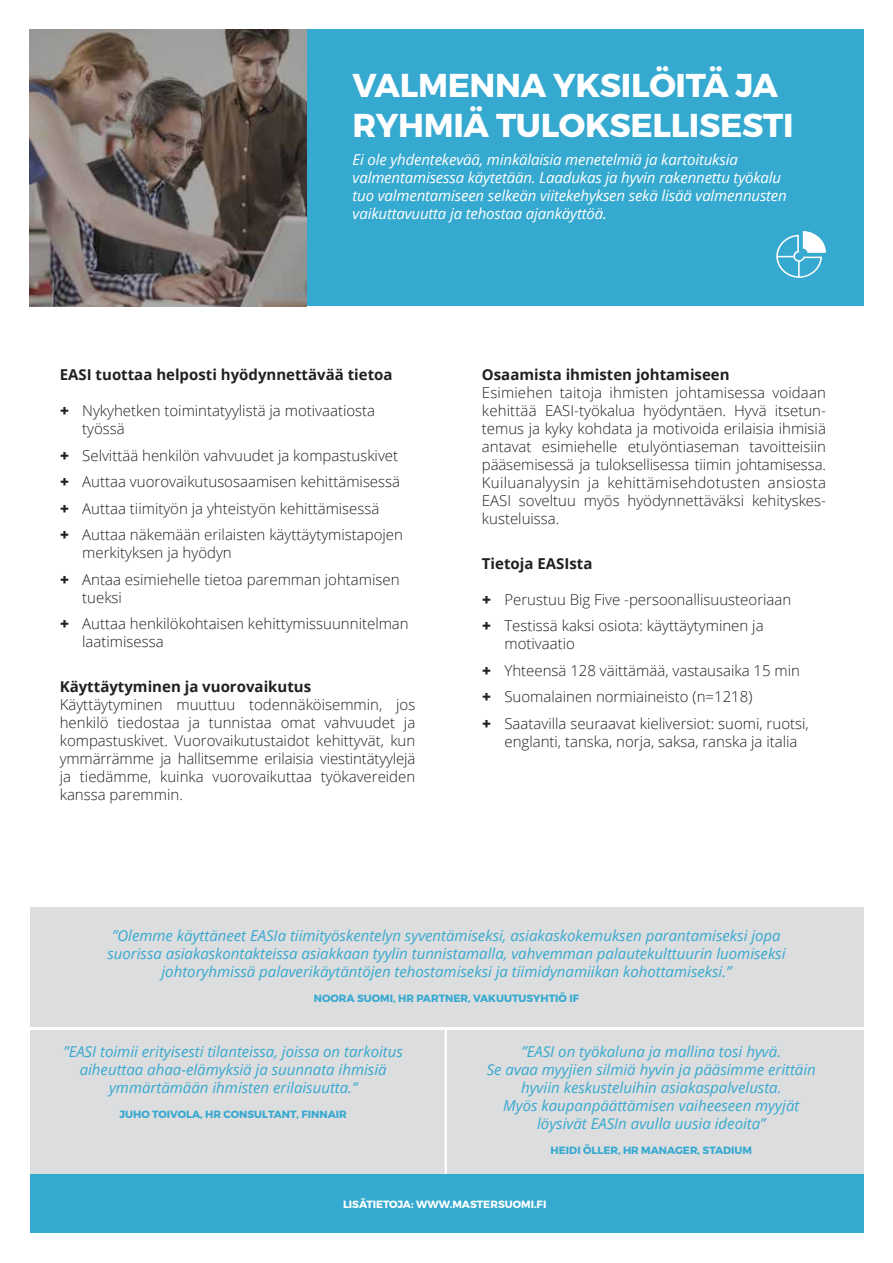
<style>
.page{position:relative;width:893px;height:1263px;background:#fff}
.page>*{position:absolute;margin:0;border:0;box-sizing:border-box;transform-origin:0 0}
.t1{font:700 33px/39.6px "Montserrat";letter-spacing:-.01em;color:#fff}
.t2{font:300 15px/18px "Open Sans";color:#231f20}
.t3{font:italic 15px/18px "Open Sans";color:#36a9d0;text-align:center}
.t4{font:italic 15px/18px "Open Sans";letter-spacing:-.01em;color:#fff}
.t5{font:700 15px "Open Sans";color:#231f20}
.t6{font:700 10.5px "Montserrat";color:#36a9d0}
.t7{font:700 10.5px "Montserrat";color:#fff}
.s1{font-family:"Gotham";font-weight:700}
</style>
<div class="page">
<div style="left:306px;top:30px;width:557px;height:276px;background:#36a9d0"></div>
<img style="left:30px;top:30px;width:276px;height:276px">
<svg style="left:776px;top:231px;width:50px;height:47px"></svg>
<div style="left:31px;top:1173px;width:833px;height:60px;background:#36a9d0"></div>
<div style="left:31px;top:1030px;width:833px;height:143px;background:#dcddde"></div>
<div style="left:31px;top:907px;width:833px;height:120px;background:#dcddde"></div>
<hr style="left:445px;top:1030px;width:2px;height:144px;background:#fff">
<h1 class="t1" style="left:353px;top:66px;width:442px">VALMENNA YKSILÖITÄ JA<br>RYHMIÄ TULOKSELLISESTI</h1>
<p class="t4" style="left:353px;top:150px;width:436px">Ei ole yhdentekevää, minkälaisia menetelmiä ja kartoituksia valmentamisessa käytetään. Laadukas ja hyvin rakennettu työkalu tuo valmentamiseen selkeän viitekehyksen sekä lisää valmennusten vaikuttavuutta ja tehostaa ajankäyttöä.</p>
<p class="t5" style="left:60px;top:364px;width:334px">EASI tuottaa helposti hyödynnettävää tietoa</p>
<p class="t2" style="left:82px;top:402px;width:294px;text-indent:-22px"><span class="s1">+</span> Nykyhetken toimintatyylistä ja motivaatiosta työssä</p>
<p class="t2" style="left:60px;top:442px;width:345px;line-height:26.5px"><span class="s1">+</span> Selvittää henkilön vahvuudet ja kompastuskivet <span class="s1">+</span> Auttaa vuorovaikutusosaamisen kehittämisessä <span class="s1">+</span> Auttaa tiimityön ja yhteistyön kehittämisessä<br><span class="s1">+</span> Auttaa näkemään erilaisten käyttäytymistapojen</p>
<p class="t2" style="left:60px;top:539px;width:341px;line-height:26.5px;text-indent:22px">merkityksen ja hyödyn<br><span class="s1">+</span> Antaa esimiehelle tietoa paremman johtamisen</p>
<p class="t2" style="left:60px;top:584px;width:350px;line-height:26.5px;text-indent:22px">tueksi<br><span class="s1">+</span> Auttaa henkilökohtaisen kehittymissuunnitelman</p>
<p class="t2" style="left:82px;top:633px;width:83px">laatimisessa</p>
<p class="t5" style="left:60px;top:676px;width:253px">Käyttäytyminen ja vuorovaikutus</p>
<p class="t2" style="left:60px;top:695px;width:357px;text-align:justify">Käyttäytyminen muuttuu todennäköisemmin, jos henkilö tiedostaa ja tunnistaa omat vahvuudet ja kompastuskivet. Vuorovaikutustaidot kehittyvät, kun ymmärrämme ja hallitsemme erilaisia viestintätyylejä ja tiedämme, kuinka vuorovaikuttaa työkavereiden kanssa paremmin.</p>
<p class="t5" style="left:482px;top:364px;width:249px">Osaamista ihmisten johtamiseen</p>
<p class="t2" style="left:482px;top:384px;width:346px;text-align:justify">Esimiehen taitoja ihmisten johtamisessa voidaan kehittää EASI-työkalua hyödyntäen. Hyvä itsetun&shy;temus ja kyky kohdata ja motivoida erilaisia ihmisiä antavat esimiehelle etulyöntiaseman tavoitteisiin pääsemisessä ja tuloksellisessa tiimin johtamisessa.<br>Kuiluanalyysin ja kehittämisehdotusten ansiosta EASI soveltuu myös hyödynnettäväksi kehityskes&shy;kusteluissa.</p>
<p class="t5" style="left:482px;top:553px;width:112px">Tietoja EASIsta</p>
<p class="t2" style="left:482px;top:586px;width:311px;line-height:26.5px"><span class="s1">+</span> Perustuu Big Five -persoonallisuusteoriaan <span class="s1">+</span> Testissä kaksi osiota: käyttäytyminen ja</p>
<p class="t2" style="left:482px;top:630px;width:328px;line-height:26.5px;text-indent:22px">motivaatio<br><span class="s1">+</span> Yhteensä 128 väittämää, vastausaika 15 min <span class="s1">+</span> Suomalainen normiaineisto (n=1218)<br><span class="s1">+</span> Saatavilla seuraavat kieliversiot: suomi, ruotsi,</p>
<p class="t2" style="left:504px;top:732px;width:295px">englanti, tanska, norja, saksa, ranska ja italia</p>
<p class="t3" style="left:107px;top:926px;width:680px">”Olemme käyttäneet EASIa tiimityöskentelyn syventämiseksi, asiakaskokemuksen parantamiseksi jopa suorissa asiakaskontakteissa asiakkaan tyylin tunnistamalla, vahvemman palautekulttuurin luomiseksi johtoryhmissä palaverikäytäntöjen tehostamiseksi ja tiimidynamiikan kohottamiseksi.”</p>
<p class="t6" style="left:314px;top:992px;width:267px">NOORA SUOMI, HR PARTNER, VAKUUTUSYHTIÖ IF</p>
<p class="t3" style="left:63px;top:1042px;width:341px">”EASI toimii erityisesti tilanteissa, joissa on tarkoitus aiheuttaa ahaa-elämyksiä ja suunnata ihmisiä ymmärtämään ihmisten erilaisuutta.”</p>
<p class="t6" style="left:120px;top:1108px;width:229px">JUHO TOIVOLA, HR CONSULTANT, FINNAIR</p>
<p class="t3" style="left:487px;top:1042px;width:331px">”EASI on työkaluna ja mallina tosi hyvä.<br>Se avaa myyjien silmiä hyvin ja pääsimme erittäin hyviin keskusteluihin asiakaspalvelusta.<br>Myös kaupanpäättämisen vaiheeseen myyjät löysivät EASIn avulla uusia ideoita”</p>
<p class="t6" style="left:551px;top:1144px;width:203px">HEIDI ÖLLER, HR MANAGER, STADIUM</p>
<p class="t7" style="left:343px;top:1197px;width:205px">LISÄTIETOJA: WWW.MASTERSUOMI.FI</p>
</div>
